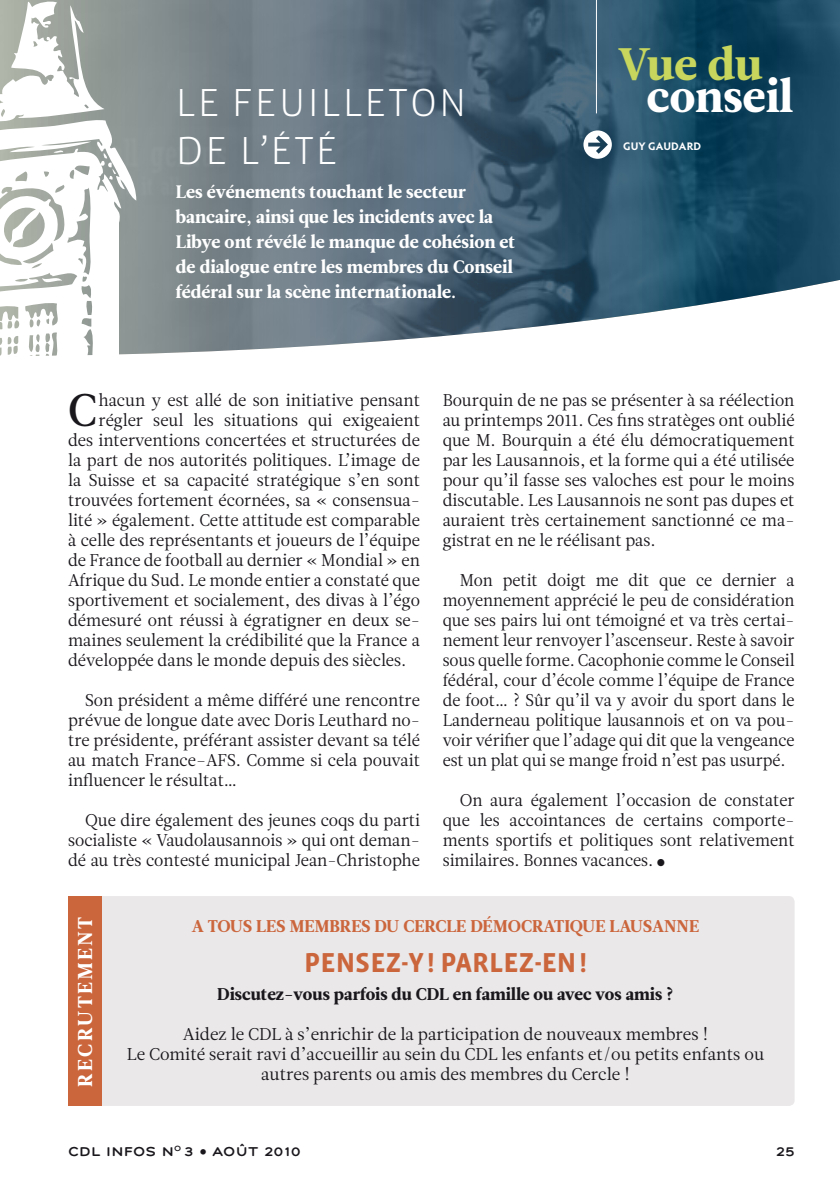
<style>
.page{position:relative;width:840px;height:1191px;background:#fff}
.page>*{position:absolute;margin:0;border:0;box-sizing:border-box;transform-origin:0 0}
.t1{font:45.6px "Leitura News Roman 3";color:#1a171c}
.t2{font:45.4px "Leitura News Roman 4";color:#fff}
.t3{font:45.4px "Leitura News Roman 4";color:#c8d65d}
.t4{font:300 40px "Vista Sans";letter-spacing:.05em;color:#fff}
.t5{font:700 28px "Vista Sans";color:#cb653c}
.t6{font:20px "Leitura News Roman 4";color:#fff}
.t7{font:18px/25px "Leitura News Roman 4";color:#fff}
.t8{font:17px/20px "Leitura News Roman 1";color:#1a171c;text-align:justify}
.t9{font:17px/20px "Leitura News Roman 1";color:#1a171c;text-align:justify;scale:.95 1}
.t10{font:17px/20px "Leitura News Roman 1";color:#1a171c;text-align:justify;scale:.96 1}
.t11{font:17px "Leitura News Roman 4";color:#1a171c}
.t12{font:17px "Leitura News Roman 4";color:#cb653c}
.t13{font:700 14px "Montag";letter-spacing:.02em;color:#1a171c}
.t14{font:700 11px "Hypatia Sans Pro";letter-spacing:.005em;color:#fff}
</style>
<div class="page">
<img style="left:136px;top:0;width:703px;height:354px">
<hr style="left:595px;top:0;width:1px;height:113px;background:#fff">
<svg style="left:0;top:0;width:136px;height:356px"></svg>
<div style="left:98px;top:217px;width:20px;height:142px;background:#fff"></div>
<svg style="left:583px;top:130px;width:28px;height:29px"></svg>
<div style="left:68px;top:896px;width:726px;height:210px;background:#eae8e9;border-radius:6px"></div>
<div style="left:68px;top:896px;width:34px;height:210px;background:#cb653c"></div>
<h3 class="t4" style="left:176px;top:83px;width:292px">LE FEUILLETON</h3>
<h2 class="t3" style="left:618px;top:37px;width:145px">Vue du</h2>
<h2 class="t2" style="left:646px;top:69px;width:147px">conseil</h2>
<h3 class="t4" style="left:176px;top:131px;width:163px">D E L’ÉTÉ</h3>
<p class="t14" style="left:623px;top:138px;width:79px">GUY GAUDARD</p>
<p class="t7" style="left:176px;top:180px;width:340px">Les événements touchant le secteur bancaire, ainsi que les incidents avec la Libye ont révélé le manque de cohésion et de dialogue entre les membres du Conseil fédéral sur la scène internationale.</p>
<h1 class="t1" style="left:68px;top:383px;width:30px">C</h1>
<p class="t8" style="left:98px;top:390px;width:323px">hacun y est allé de son initiative pensant</p>
<p class="t8" style="left:98px;top:410px;width:323px">régler seul les situations qui exigeaient</p>
<p class="t8" style="left:68px;top:430px;width:353px">des interventions concertées et structurées de</p>
<p class="t8" style="left:68px;top:450px;width:353px">la part de nos autorités politiques. L’image de</p>
<p class="t8" style="left:68px;top:470px;width:353px">la Suisse et sa capacité stratégique s’en sont</p>
<p class="t8" style="left:68px;top:490px;width:353px">trouvées fortement écornées, sa « consensua-</p>
<p class="t8" style="left:68px;top:510px;width:353px">lité » également. Cette attitude est comparable</p>
<p class="t8" style="left:68px;top:530px;width:353px">à celle des représentants et joueurs de l’équipe</p>
<p class="t8" style="left:68px;top:550px;width:353px">de France de football au dernier « Mondial » en</p>
<p class="t8" style="left:68px;top:570px;width:353px">Afrique du Sud. Le monde entier a constaté que</p>
<p class="t8" style="left:68px;top:590px;width:353px">sportivement et socialement, des divas à l’égo</p>
<p class="t8" style="left:68px;top:610px;width:353px">démesuré ont réussi à égratigner en deux se-</p>
<p class="t8" style="left:68px;top:630px;width:353px">maines seulement la crédibilité que la France a</p>
<p class="t8" style="left:68px;top:650px;width:340px">développée dans le monde depuis des siècles.</p>
<p class="t8" style="left:68px;top:690px;width:353px;text-indent:17px">Son président a même différé une rencontre prévue de longue date avec Doris Leuthard no&shy;tre présidente, préférant assister devant sa télé au match France–AFS. Comme si cela pouvait influencer le résultat…</p>
<p class="t8" style="left:68px;top:810px;width:353px;text-indent:17px">Que dire également des jeunes coqs du parti socialiste « Vaudolausannois » qui ont deman&shy;dé au très contesté municipal Jean-Christophe</p>
<p class="t8" style="left:442px;top:390px;width:353px">Bourquin de ne pas se présenter à sa réélection au printemps 2011. Ces fins stratèges ont oublié que M. Bourquin a été élu démocratiquement par les Lausannois, et la forme qui a été utilisée pour qu’il fasse ses valoches est pour le moins discutable. Les Lausannois ne sont pas dupes et auraient très certainement sanctionné ce ma&shy;gistrat en ne le réélisant pas.</p>
<p class="t9" style="left:442px;top:570px;width:372px;text-indent:17px">Mon petit doigt me dit que ce dernier a moyennement apprécié le peu de considération que ses pairs lui ont témoigné et va très certai&shy;nement leur renvoyer l’ascenseur. Reste à savoir sous quelle forme. Cacophonie comme le Conseil fédéral, cour d’école comme l’équipe de France de foot… ? Sûr qu’il va y avoir du sport dans le Landerneau politique lausannois et on va pou&shy;voir vérifier que l’adage qui dit que la vengeance est un plat qui se mange froid n’est pas usurpé.</p>
<p class="t10" style="left:442px;top:790px;width:368px;text-indent:17px">On aura également l’occasion de constater que les accointances de certains comporte&shy;ments sportifs et politiques sont relativement similaires. Bonnes vacances. ●</p>
<p class="t6" style="left:73px;top:1086px;width:170px;rotate:-90deg">Recrutement</p>
<p class="t12" style="left:192px;top:915px;width:508px">A TOUS LES MEMBRES DU CERCLE DÉMOCRATIQUE LAUSANNE</p>
<h3 class="t5" style="left:304px;top:948px;width:284px">PENSEZ-Y! PARLEZ-EN!</h3>
<p class="t11" style="left:217px;top:984px;width:458px">Discutez-vous parfois du CDL en famille ou avec vos amis ?</p>
<p class="t8" style="left:127px;top:1024px;width:638px;text-align:center">Aidez le CDL à s’enrichir de la participation de nouveaux membres !<br>Le Comité serait ravi d’accueillir au sein du CDL les enfants et/ou petits enfants ou autres parents ou amis des membres du Cercle !</p>
<p class="t13" style="left:68px;top:1143px;width:12px">CDL</p>
<p class="t13" style="left:106px;top:1143px;width:196px">I NFOS N <sup>O</sup> 3 • AOÛT 2010</p>
<p class="t13" style="left:775px;top:1143px;width:20px">25</p>
</div>
